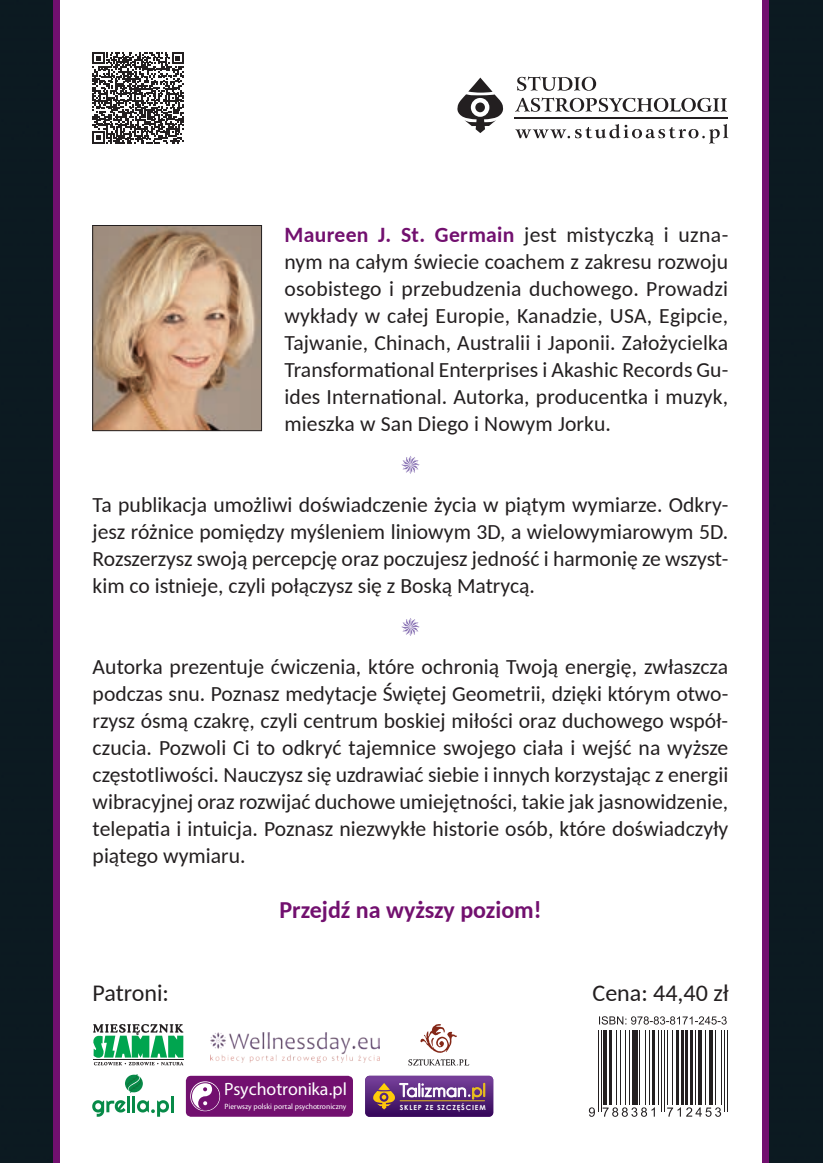
<style>
.page{position:relative;width:823px;height:1163px;background:#fff}
.page>*{position:absolute;margin:0;border:0;box-sizing:border-box;transform-origin:0 0}
.t1{font:700 24px "Carlito";color:#72106f}
.t2{font:24px "Carlito";color:#231f20}
.t3{font:21.6px/27px "Carlito";color:#231f20;text-align:justify}
.t4{font:17.8px "Myriad Pro";color:#fff}
.t5{font:8.2px "Cronos Pro";color:#fff}
.t6{font:700 7px "Century Gothic";letter-spacing:.12em;color:#fff}
.s1{font-weight:700;color:#72106f}
</style>
<div class="page">
<div style="left:0;top:0;width:822px;height:1162px;background:#0c1a21"></div>
<div style="left:59px;top:0;width:703px;height:1162px;background:#fff"></div>
<hr style="left:514px;top:117px;width:213px;height:1px;background:#231f20">
<svg style="left:517px;top:76px;width:78px;height:15px"></svg>
<svg style="left:515px;top:97px;width:211px;height:15px"></svg>
<svg style="left:515px;top:124px;width:213px;height:19px"></svg>
<svg style="left:457px;top:78px;width:46px;height:55px"></svg>
<svg style="left:93px;top:1024px;width:90px;height:41px"></svg>
<hr style="left:93px;top:1058px;width:91px;height:1px;background:#231f20">
<svg style="left:125px;top:1074px;width:18px;height:18px"></svg>
<svg style="left:92px;top:1100px;width:33px;height:16px"></svg>
<hr style="left:127px;top:1095px;width:3px;height:17px;background:#078a48">
<hr style="left:132px;top:1095px;width:3px;height:17px;background:#078a48">
<svg style="left:137px;top:1100px;width:32px;height:16px"></svg>
<hr style="left:170px;top:1095px;width:3px;height:17px;background:#078a48">
<img style="left:211px;top:1032px;width:168px;height:30px">
<svg style="left:420px;top:1024px;width:36px;height:28px"></svg>
<svg style="left:408px;top:1059px;width:61px;height:6px"></svg>
<div style="left:186px;top:1075px;width:167px;height:41px;background:#72106f;border-radius:5px"></div>
<svg style="left:190px;top:1081px;width:30px;height:29px"></svg>
<svg style="left:365px;top:1075px;width:128px;height:41px;background:#72467d"></svg>
<svg style="left:401px;top:456px;width:18px;height:18px"></svg>
<svg style="left:401px;top:618px;width:18px;height:18px"></svg>
<img style="left:94px;top:227px;width:165px;height:202px">
<div style="left:92px;top:225px;width:169px;height:206px;border:1px solid #231f20"></div>
<div style="left:53px;top:0;width:7px;height:1162px;background:#72106f"></div>
<div style="left:762px;top:0;width:6px;height:1162px;background:#72106f"></div>
<svg style="left:589px;top:1017px;width:139px;height:100px"></svg>
<hr style="left:597px;top:1029px;width:1px;height:82px;background:#231f20">
<hr style="left:600px;top:1029px;width:1px;height:82px;background:#231f20">
<hr style="left:603px;top:1029px;width:3px;height:75px;background:#231f20">
<hr style="left:608px;top:1029px;width:3px;height:75px;background:#231f20">
<hr style="left:615px;top:1029px;width:1px;height:75px;background:#231f20">
<hr style="left:619px;top:1029px;width:1px;height:75px;background:#231f20">
<hr style="left:625px;top:1029px;width:1px;height:75px;background:#231f20">
<hr style="left:629px;top:1029px;width:1px;height:75px;background:#231f20">
<div style="left:632px;top:1029px;width:5px;height:75px;background:#231f20"></div>
<hr style="left:638px;top:1029px;width:1px;height:75px;background:#231f20">
<hr style="left:644px;top:1029px;width:1px;height:75px;background:#231f20">
<hr style="left:648px;top:1029px;width:1px;height:75px;background:#231f20">
<hr style="left:652px;top:1029px;width:2px;height:75px;background:#231f20">
<hr style="left:658px;top:1029px;width:1px;height:75px;background:#231f20">
<hr style="left:660px;top:1029px;width:1px;height:82px;background:#231f20">
<hr style="left:663px;top:1029px;width:1px;height:82px;background:#231f20">
<hr style="left:666px;top:1029px;width:1px;height:75px;background:#231f20">
<hr style="left:671px;top:1029px;width:1px;height:75px;background:#231f20">
<hr style="left:675px;top:1029px;width:3px;height:75px;background:#231f20">
<hr style="left:681px;top:1029px;width:2px;height:75px;background:#231f20">
<hr style="left:685px;top:1029px;width:2px;height:75px;background:#231f20">
<hr style="left:689px;top:1029px;width:2px;height:75px;background:#231f20">
<hr style="left:695px;top:1029px;width:1px;height:75px;background:#231f20">
<svg style="left:697px;top:1029px;width:4px;height:75px"></svg>
<hr style="left:704px;top:1029px;width:1px;height:75px;background:#231f20">
<svg style="left:708px;top:1029px;width:4px;height:75px"></svg>
<svg style="left:598px;top:1016px;width:128px;height:8px"></svg>
<svg style="left:588px;top:1107px;width:6px;height:9px"></svg>
<svg style="left:602px;top:1107px;width:52px;height:9px"></svg>
<svg style="left:666px;top:1107px;width:54px;height:9px"></svg>
<hr style="left:714px;top:1029px;width:1px;height:75px;background:#231f20">
<hr style="left:721px;top:1029px;width:1px;height:75px;background:#231f20">
<hr style="left:723px;top:1029px;width:1px;height:82px;background:#231f20">
<hr style="left:726px;top:1029px;width:1px;height:82px;background:#231f20">
<svg style="left:92px;top:52px;width:92px;height:91px"></svg>
<p class="t3" style="left:284px;top:220px;width:445px"><span class="s1">Maureen J. St. Germain</span> jest mistyczką i uzna&shy;nym na całym świecie coachem z zakresu rozwoju osobistego i przebudzenia duchowego. Prowadzi wykłady w całej Europie, Kanadzie, USA, Egipcie, Tajwanie, Chinach, Australii i Japonii. Założycielka Transformational Enterprises i Akashic Records Gu&shy;ides International. Autorka, producentka i muzyk, mieszka w San Diego i Nowym Jorku.</p>
<p class="t3" style="left:93px;top:490px;width:636px">Ta publikacja umożliwi doświadczenie życia w piątym wymiarze. Odkry&shy;jesz różnice pomiędzy myśleniem liniowym 3D, a wielowymiarowym 5D.<br>Rozszerzysz swoją percepcję oraz poczujesz jedność i harmonię ze wszyst&shy;kim co istnieje, czyli połączysz się z Boską Matrycą.</p>
<p class="t3" style="left:93px;top:652px;width:637px">Autorka prezentuje ćwiczenia, które ochronią Twoją energię, zwłaszcza podczas snu. Poznasz medytacje Świętej Geometrii, dzięki którym otwo&shy;rzysz ósmą czakrę, czyli centrum boskiej miłości oraz duchowego współ&shy;czucia. Pozwoli Ci to odkryć tajemnice swojego ciała i wejść na wyższe częstotliwości. Nauczysz się uzdrawiać siebie i innych korzystając z energii wibracyjnej oraz rozwijać duchowe umiejętności, takie jak jasnowidzenie, telepatia i intuicja. Poznasz niezwykłe historie osób, które doświadczyły piątego wymiaru.</p>
<p class="t1" style="left:279px;top:893px;width:264px">Przejdź na wyższy poziom!</p>
<p class="t2" style="left:93px;top:976px;width:78px">Patroni:</p>
<p class="t4" style="left:224px;top:1078px;width:124px">Psychotronika.pl</p>
<p class="t5" style="left:224px;top:1101px;width:123px">Pierwszy polski portal psychotroniczny</p>
<p class="t6" style="left:399px;top:1101px;width:87px">SKLEP ZE SZCZĘŚCIEM</p>
<p class="t2" style="left:592px;top:976px;width:138px">Cena: 44,40 zł</p>
</div>
